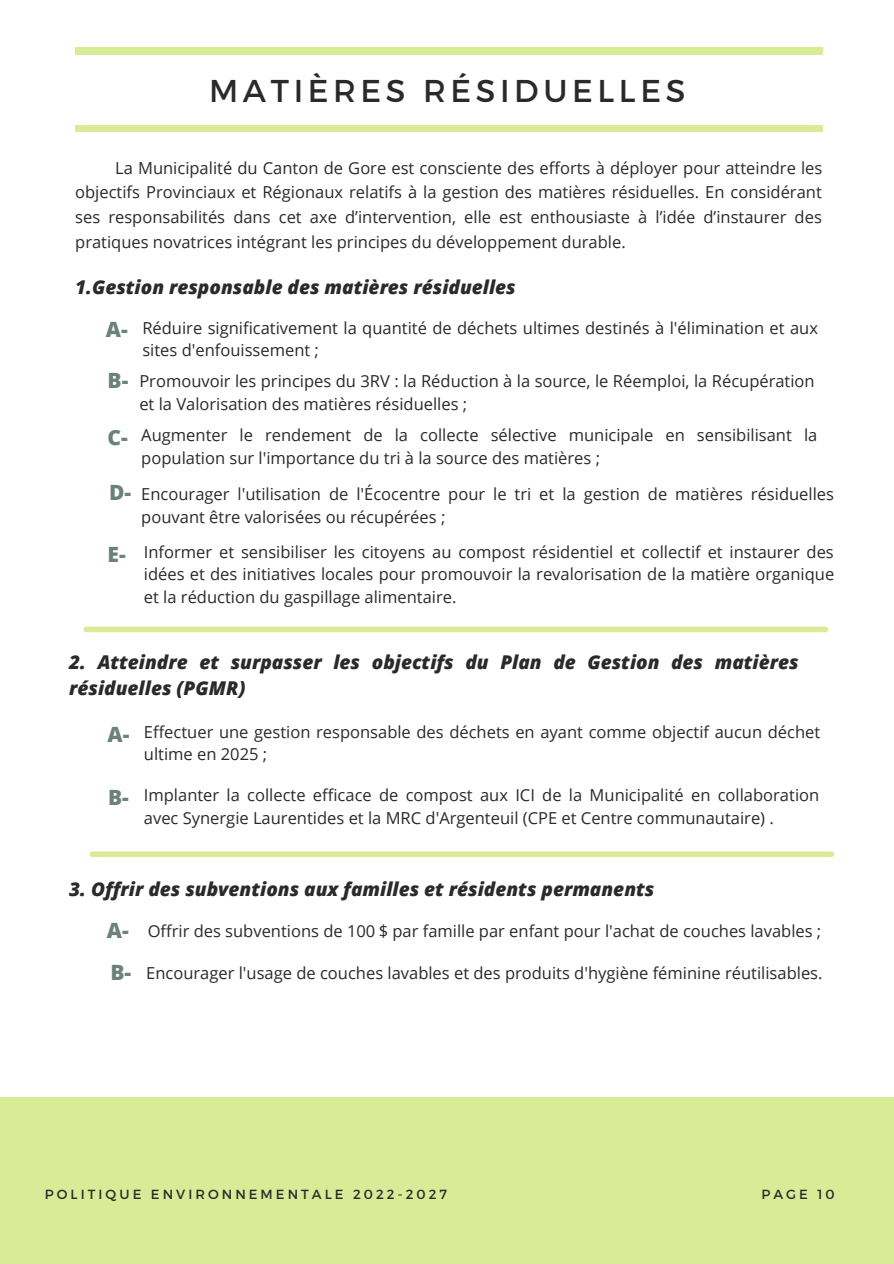
<style>
.page{position:relative;width:894px;height:1264px;background:#fff}
.page>*{position:absolute;margin:0;border:0;box-sizing:border-box;transform-origin:0 0}
.t1{font:31.5px "Montserrat";letter-spacing:.145em;color:#2a2a2a}
.t2{font:800 21px "Open Sans";color:#6b827c}
.t3{font:italic 800 19.05px/26px "Open Sans";color:#2a2a2a}
.t4{font:16.5px/22.5px "Open Sans";color:#2a2a2a}
.t5{font:13.2px "Montserrat";letter-spacing:.23em;color:#2a2a2a}
</style>
<div class="page">
<div style="left:75px;top:125px;width:747px;height:7px;background:#daeb97"></div>
<div style="left:0;top:1097px;width:893px;height:166px;background:#daeb97"></div>
<div style="left:75px;top:48px;width:747px;height:6px;background:#daeb97"></div>
<div style="left:86px;top:626px;width:739px;height:6px;background:#daeb97"></div>
<div style="left:92px;top:851px;width:739px;height:6px;background:#daeb97"></div>
<p class="t1" style="left:209px;top:70px;width:477px">MATIÈRES RÉSIDUELLES</p>
<p class="t4" style="left:75px;top:155px;width:748px;line-height:24.8px;text-align:justify;text-indent:40px">La Municipalité du Canton de Gore est consciente des efforts à déployer pour atteindre les objectifs Provinciaux et Régionaux relatifs à la gestion des matières résiduelles. En considérant ses responsabilités dans cet axe d’intervention, elle est enthousiaste à l’idée d’instaurer des pratiques novatrices intégrant les principes du développement durable.</p>
<p class="t3" style="left:75px;top:274px;width:442px">1.Gestion responsable des matières résiduelles</p>
<p class="t4" style="left:142px;top:316px;width:677px">Réduire significativement la quantité de déchets ultimes destinés à l'élimination et aux sites d'enfouissement ;</p>
<p class="t4" style="left:139px;top:369px;width:676px">Promouvoir les principes du 3RV : la Réduction à la source, le Réemploi, la Récupération et la Valorisation des matières résiduelles ;</p>
<p class="t4" style="left:141px;top:423px;width:677px">Augmenter le rendement de la collecte sélective municipale en sensibilisant la population sur l'importance du tri à la source des matières ;</p>
<p class="t4" style="left:141px;top:483px;width:694px">Encourager l'utilisation de l'Écocentre pour le tri et la gestion de matières résiduelles pouvant être valorisées ou récupérées ;</p>
<p class="t2" style="left:106px;top:314px;width:23px">A-</p>
<p class="t2" style="left:107px;top:366px;width:22px">B-</p>
<p class="t2" style="left:107px;top:422px;width:22px">C-</p>
<p class="t2" style="left:109px;top:477px;width:24px">D-</p>
<p class="t2" style="left:107px;top:539px;width:20px">E-</p>
<p class="t4" style="left:144px;top:540px;width:691px;text-align:justify">Informer et sensibiliser les citoyens au compost résidentiel et collectif et instaurer des idées et des initiatives locales pour promouvoir la revalorisation de la matière organique et la réduction du gaspillage alimentaire.</p>
<p class="t3" style="left:69px;top:648px;width:730px">2. Atteindre et surpasser les objectifs du Plan de Gestion des matières résiduelles (PGMR)</p>
<p class="t2" style="left:107px;top:719px;width:23px">A-</p>
<p class="t2" style="left:108px;top:782px;width:22px">B-</p>
<p class="t4" style="left:144px;top:720px;width:677px">Effectuer une gestion responsable des déchets en ayant comme objectif aucun déchet ultime en 2025 ;</p>
<p class="t4" style="left:144px;top:783px;width:676px">Implanter la collecte efficace de compost aux ICI de la Municipalité en collaboration avec Synergie Laurentides et la MRC d'Argenteuil (CPE et Centre communautaire) .</p>
<p class="t3" style="left:69px;top:875px;width:586px">3. Offrir des subventions aux familles et résidents permanents</p>
<p class="t2" style="left:107px;top:915px;width:23px">A-</p>
<p class="t4" style="left:148px;top:919px;width:675px">Offrir des subventions de 100 $ par famille par enfant pour l'achat de couches lavables ;</p>
<p class="t2" style="left:110px;top:957px;width:22px">B-</p>
<p class="t4" style="left:146px;top:961px;width:677px">Encourager l'usage de couches lavables et des produits d'hygiène féminine réutilisables.</p>
<p class="t5" style="left:45px;top:1185px;width:403px">POLITIQUE ENVIRONNEMENTALE 2022-2027</p>
<p class="t5" style="left:761px;top:1185px;width:75px">PAGE 10</p>
</div>
